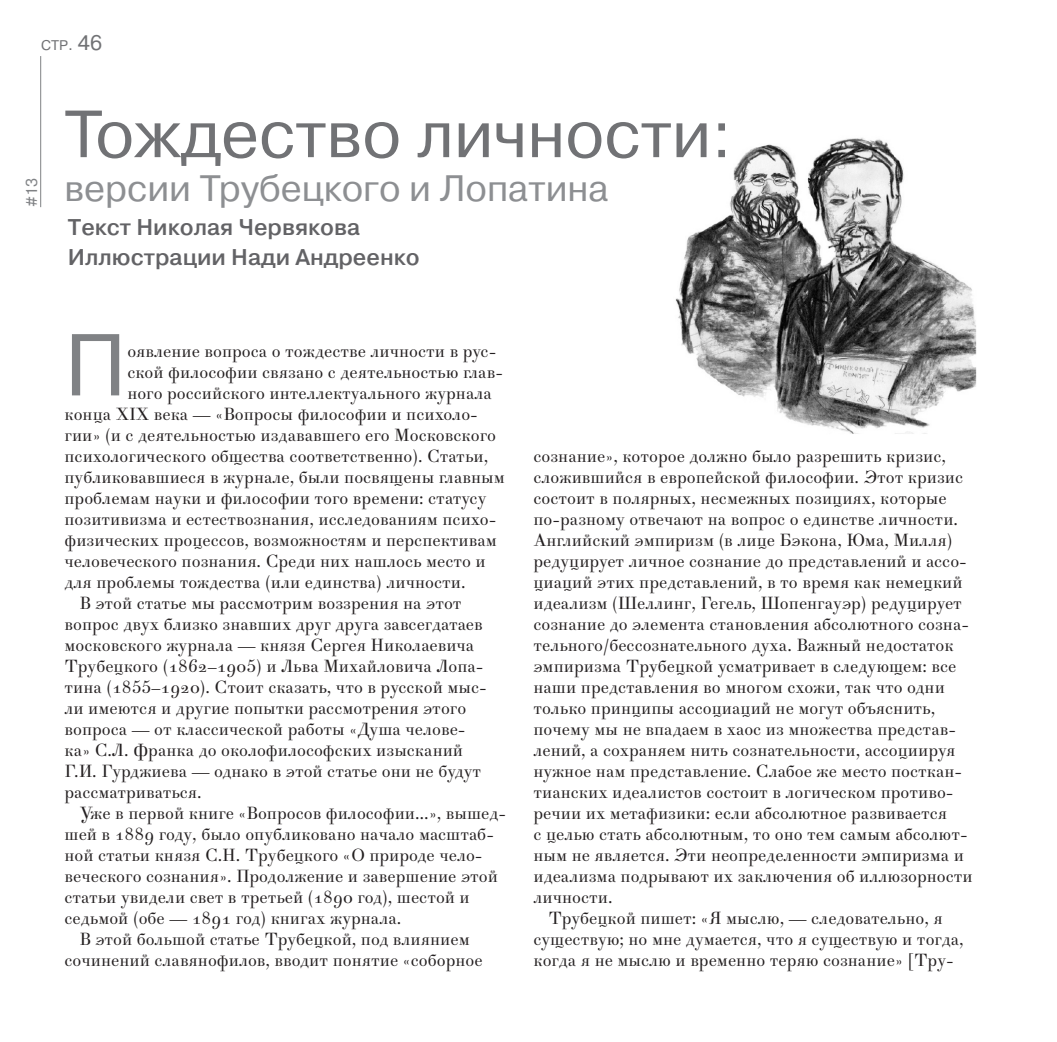
<style>
.page{position:relative;width:1057px;height:1042px;background:#fff}
.page>*{position:absolute;margin:0;border:0;box-sizing:border-box;transform-origin:0 0}
.t1{font:87.5px "Pragmatica C";color:#808285}
.t2{font:66.5px "Pragmatica C";color:#717275}
.t3{font:36.75px "Pragmatica C";color:#8d8f92}
.t4{font:500 22.75px "Pragmatica";color:#636366}
.текст{font:17.5px/21px "Theano Didot";color:#231f20}
.t5{font:15.75px "Pragmatica C";color:#808285}
.t6{font:14px "Pragmatica C";color:#717275}
.s1{font-size:15.75px}
.s2{font-size:21px}
</style>
<div class="page">
<img style="left:675px;top:138px;width:302px;height:296px">
<hr style="left:40px;top:56px;width:1px;height:151px;background:#808285">
<p class="t6" style="left:41px;top:38px;width:63px">СТР<span class="s1">.</span> <span class="s2">46</span></p>
<p class="t5" style="left:23px;top:207px;width:31px;rotate:-90deg">#13</p>
<p class="t2" style="left:64px;top:97px;width:669px">Тождество личности:</p>
<p class="t3" style="left:64px;top:168px;width:546px">версии Трубецкого и Лопатина</p>
<p class="t4" style="left:68px;top:213px;width:294px">Текст Николая Червякова</p>
<p class="t4" style="left:68px;top:243px;width:353px">Иллюстрации Нади Андреенко</p>
<p class="t1" style="left:64px;top:317px;width:64px">П</p>
<p class="текст" style="left:127px;top:341px;width:370px">оявление вопроса о тождестве личности в рус-</p>
<p class="текст" style="left:127px;top:362px;width:377px">ской философии связано с деятельностью глав-</p>
<p class="текст" style="left:127px;top:383px;width:366px">ного российского интеллектуального журнала</p>
<p class="текст" style="left:64px;top:404px;width:415px">конца XIX века — «Вопросы философии и психоло-</p>
<p class="текст" style="left:64px;top:425px;width:433px">гии» (и с деятельностью издававшего его Московского</p>
<p class="текст" style="left:64px;top:446px;width:425px">психологического общества соответственно). Статьи,</p>
<p class="текст" style="left:64px;top:467px;width:442px">публиковавшиеся в журнале, были посвящены главным</p>
<p class="текст" style="left:64px;top:488px;width:423px">проблемам науки и философии того времени: статусу</p>
<p class="текст" style="left:64px;top:509px;width:433px">позитивизма и естествознания, исследованиям психо-</p>
<p class="текст" style="left:64px;top:530px;width:434px">физических процессов, возможностям и перспективам</p>
<p class="текст" style="left:64px;top:551px;width:423px">человеческого познания. Среди них нашлось место и</p>
<p class="текст" style="left:64px;top:572px;width:402px">для проблемы тождества (или единства) личности.</p>
<p class="текст" style="left:64px;top:593px;width:424px;text-indent:15px">В этой статье мы рассмотрим воззрения на этот вопрос двух близко знавших друг друга завсегдатаев московского журнала — князя Сергея Николаевича Трубецкого (1862–1905) и Льва Михайловича Лопа&shy;тина (1855–1920). Стоит сказать, что в русской мыс&shy;ли имеются и другие попытки рассмотрения этого вопроса — от классической работы «Душа челове&shy;ка» С.Л. Франка до околофилософских изысканий Г.И. Гурджиева — однако в этой статье они не будут рассматриваться.</p>
<p class="текст" style="left:64px;top:803px;width:443px;text-indent:15px">Уже в первой книге «Вопросов философии…», вышед&shy;шей в 1889 году, было опубликовано начало масштаб&shy;ной статьи князя С.Н. Трубецкого «О природе чело&shy;веческого сознания». Продолжение и завершение этой статьи увидели свет в третьей (1890 год), шестой и седьмой (обе — 1891 год) книгах журнала.</p>
<p class="текст" style="left:64px;top:929px;width:420px;text-align:center">В этой большой статье Трубецкой, под влиянием сочинений славянофилов, вводит понятие «соборное</p>
<p class="текст" style="left:533px;top:446px;width:441px">сознание», которое должно было разрешить кризис, сложившийся в европейской философии. Этот кризис состоит в полярных, несмежных позициях, которые по-разному отвечают на вопрос о единстве личности.<br>Английский эмпиризм (в лице Бэкона, Юма, Милля) редуцирует личное сознание до представлений и ассо&shy;циаций этих представлений, в то время как немецкий идеализм (Шеллинг, Гегель, Шопенгауэр) редуцирует сознание до элемента становления абсолютного созна&shy;тельного/бессознательного духа. Важный недостаток эмпиризма Трубецкой усматривает в следующем: все наши представления во многом схожи, так что одни только принципы ассоциаций не могут объяснить, почему мы не впадаем в хаос из множества представ&shy;лений, а сохраняем нить сознательности, ассоциируя нужное нам представление. Слабое же место посткан&shy;тианских идеалистов состоит в логическом противо&shy;речии их метафизики: если абсолютное развивается<br>с целью стать абсолютным, то оно тем самым абсолют&shy;ным не является. Эти неопределенности эмпиризма и идеализма подрывают их заключения об иллюзорности личности.</p>
<p class="текст" style="left:533px;top:908px;width:432px;text-align:center">Трубецкой пишет: «Я мыслю, — следовательно, я существую; но мне думается, что я существую и тогда, когда я не мыслю и временно теряю сознание» [Тру-</p>
</div>
